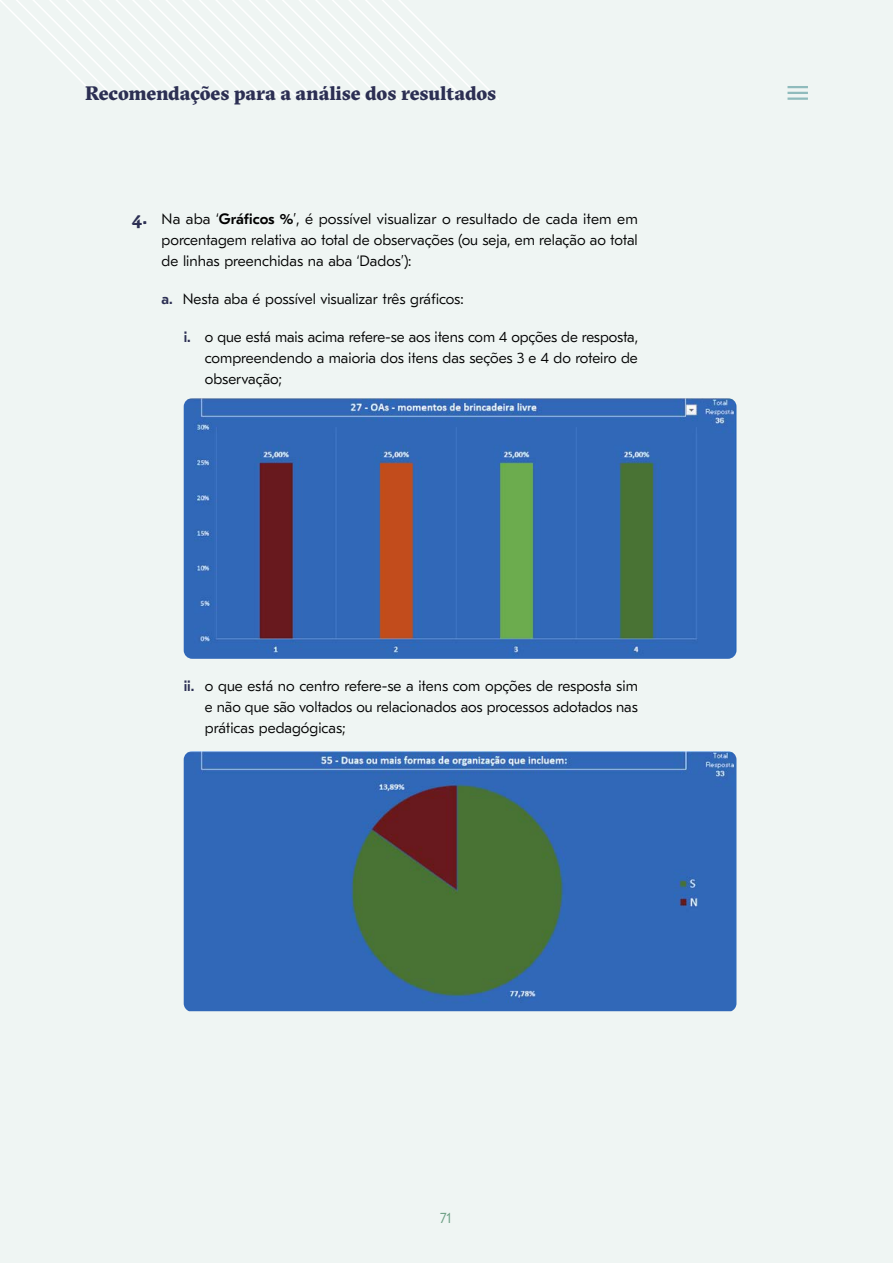
<style>
.page{position:relative;width:893px;height:1263px;background:#eff5f3}
.page>*{position:absolute;margin:0;border:0;box-sizing:border-box;transform-origin:0 0}
.t1{font:900 19.5px "GT Sectra";color:#2c2f53}
.t2{font:300 15px/21px "GT Eesti Pro Text";color:#000;text-align:justify}
.t3{font:300 15px "GT Eesti Pro Text";color:#6c9e83}
.s1{font-family:"GT Sectra";font-weight:900;font-size:18px;color:#2c2f53}
.s2{font-weight:500}
.s3{font-family:"Mundial";font-weight:600}
.s4{font-weight:500;color:#2c2f53}
</style>
<div class="page">
<svg style="left:0;top:0;width:499px;height:100px"></svg>
<hr style="left:787px;top:86px;width:21px;height:2px;background:#8fbbbc">
<hr style="left:787px;top:92px;width:21px;height:2px;background:#8fbbbc">
<hr style="left:787px;top:98px;width:21px;height:2px;background:#8fbbbc">
<img style="left:184px;top:398px;width:552px;height:261px">
<img style="left:184px;top:751px;width:552px;height:260px">
<h1 class="t1" style="left:85px;top:81px;width:413px">Recomendações para a análise dos resultados</h1>
<p class="t2" style="left:162px;top:208px;width:478px;text-indent:-30px"><span class="s1">4.</span> Na aba ‘<span class="s2">Gráficos</span> <span class="s3">%</span>’, é possível visualizar o resultado de cada item em porcentagem relativa ao total de observações (ou seja, em relação ao total de linhas preenchidas na aba ‘Dados’):</p>
<p class="t2" style="left:162px;top:288px;width:303px"><span class="s4">a.</span> Nesta aba é possível visualizar três gráficos:</p>
<p class="t2" style="left:205px;top:327px;width:435px;text-indent:-21px"><span class="s4">i.</span> o que está mais acima refere-se aos itens com 4 opções de resposta, compreendendo a maioria dos itens das seções 3 e 4 do roteiro de observação;</p>
<p class="t2" style="left:205px;top:676px;width:434px;text-indent:-21px"><span class="s4">ii.</span> o que está no centro refere-se a itens com opções de resposta sim e não que são voltados ou relacionados aos processos adotados nas práticas pedagógicas;</p>
<p class="t3" style="left:440px;top:1210px;width:13px">71</p>
</div>
